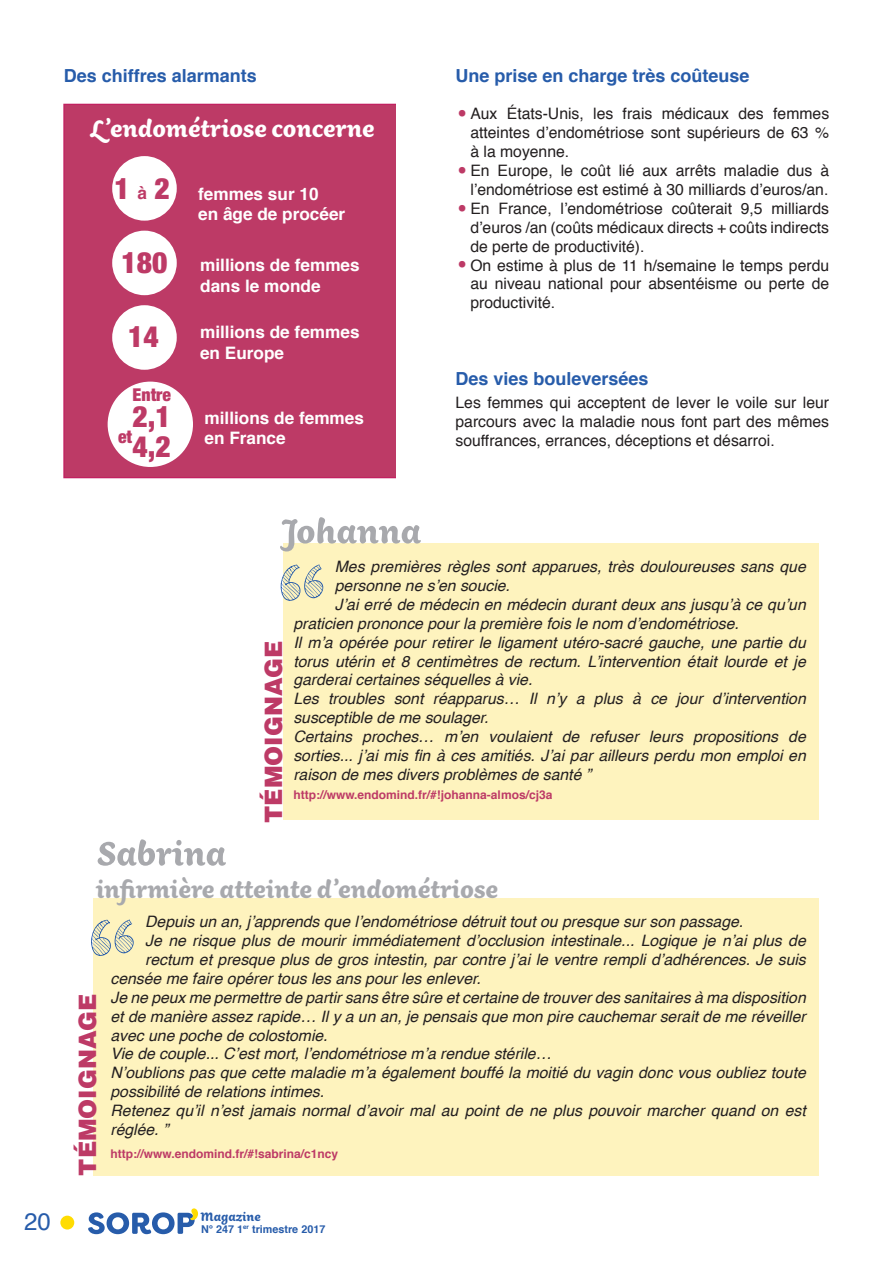
<style>
.page{position:relative;width:893px;height:1263px;background:#fff}
.page>*{position:absolute;margin:0;border:0;box-sizing:border-box;transform-origin:0 0}
.t1{font:700 64.8px "Aisha Latin";color:#ffdc01}
.t2{font:700 54px "Aisha Latin";color:#a8a9ad}
.t3{font:700 39px "Aisha Latin";color:#a8a9ad}
.t4{font:700 38.25px "Aisha Latin";color:#fff}
.t5{font:30px/56.7px "Helvetica";color:#bd3a66}
.t6{font:900 condensed 29.4px/30px "Helvetica Neue";color:#bd3a66}
.t7{font:900 24px "Helvetica";color:#bd3a66}
.t8{font:24px "Helvetica";color:#275caa}
.t9{font:700 19.5px "Aisha Latin";color:#275caa}
.t10{font:700 18px "Helvetica";color:#275caa}
.t11{font:900 condensed 17.7px "Helvetica Neue";color:#bd3a66}
.t12{font:700 17.25px/20.5px "Helvetica";color:#fff}
.t13{font:italic 15.75px "Helvetica";color:#231f20}
.t14{font:15.75px/18.9px "Helvetica";color:#231f20}
.t15{font:700 12px "Helvetica";color:#bd3a66}
.t16{font:700 10.8px "Helvetica";color:#275caa}
.s1{font-family:"Helvetica";font-weight:700;font-stretch:normal;font-size:17.25px}
.s2{font-family:"Helvetica Neue";font-weight:900;font-stretch:condensed;font-size:29.4px;color:#bd3a66}
</style>
<div class="page">
<svg style="left:88px;top:1212px;width:107px;height:22px"></svg>
<div style="left:60px;top:1215px;width:14px;height:14px;background:#ffdc01;border-radius:50%"></div>
<div style="left:283px;top:543px;width:536px;height:277px;background:#fef3be"></div>
<div style="left:94px;top:898px;width:725px;height:278px;background:#fef3be"></div>
<svg style="left:280px;top:564px;width:44px;height:37px"></svg>
<svg style="left:91px;top:915px;width:43px;height:47px"></svg>
<div style="left:63px;top:104px;width:332px;height:374px;background:#bd3a66"></div>
<div style="left:112px;top:156px;width:65px;height:65px;background:#fff;border-radius:50%"></div>
<div style="left:112px;top:231px;width:65px;height:64px;background:#fff;border-radius:50%"></div>
<div style="left:112px;top:305px;width:65px;height:65px;background:#fff;border-radius:50%"></div>
<div style="left:108px;top:382px;width:85px;height:85px;background:#fff;border-radius:50%"></div>
<p class="t10" style="left:64px;top:61px;width:195px">Des chiffres alarmants</p>
<p class="t10" style="left:455px;top:61px;width:296px">Une prise en charge très coûteuse</p>
<p class="t14" style="left:470px;top:105px;width:360px">Aux États-Unis, les frais médicaux des femmes atteintes d’endométriose sont supérieurs de 63 % à la moyenne.<br>En Europe, le coût lié aux arrêts maladie dus à l’endométriose est estimé à 30 milliards d’euros/an.<br>En France, l’endométriose coûterait 9,5 milliards d’euros /an (coûts médicaux directs + coûts indirects de perte de productivité).<br>On estime à plus de 11 h/semaine le temps perdu au niveau national pour absentéisme ou perte de productivité.</p>
<h3 class="t5" style="left:457px;top:86px;width:12px">• •</h3>
<h3 class="t5" style="left:457px;top:181px;width:12px">• •</h3>
<h3 class="t4" style="left:90px;top:101px;width:287px">L’endométriose concerne</h3>
<h3 class="t6" style="left:114px;top:173px;width:57px">1 <span class="s1">à</span> 2</h3>
<p class="t12" style="left:198px;top:184px;width:149px">femmes sur 10<br>en âge de procéer</p>
<p class="t12" style="left:200px;top:255px;width:161px;text-indent:-79px"><span class="s2">180</span> millions de femmes dans le monde</p>
<p class="t12" style="left:200px;top:322px;width:161px">millions de femmes en Europe</p>
<h3 class="t6" style="left:128px;top:321px;width:32px">14</h3>
<p class="t11" style="left:133px;top:384px;width:40px">Entre</p>
<h3 class="t6" style="left:133px;top:401px;width:40px">2,1<br>4,2</h3>
<p class="t11" style="left:118px;top:426px;width:16px">et</p>
<p class="t12" style="left:205px;top:407px;width:161px">millions de femmes en France</p>
<p class="t10" style="left:455px;top:364px;width:195px">Des vies bouleversées</p>
<p class="t14" style="left:455px;top:393px;width:375px;text-align:justify">Les femmes qui acceptent de lever le voile sur leur parcours avec la maladie nous font part des mêmes souffrances, errances, déceptions et désarroi.</p>
<h3 class="t8" style="left:24px;top:1203px;width:28px">20</h3>
<h2 class="t2" style="left:281px;top:493px;width:142px">Johanna</h2>
<h3 class="t7" style="left:258px;top:823px;width:184px;rotate:-90deg">TÉMOIGNAGE</h3>
<p class="t13" style="left:335px;top:554px;width:472px">Mes premières règles sont apparues, très douloureuses sans que</p>
<p class="t13" style="left:335px;top:573px;width:177px">personne ne s’en soucie.</p>
<p class="t13" style="left:335px;top:592px;width:472px">J’ai erré de médecin en médecin durant deux ans jusqu’à ce qu’un</p>
<p class="t13" style="left:293px;top:611px;width:447px">praticien prononce pour la première fois le nom d’endométriose.</p>
<p class="t13" style="left:293px;top:630px;width:514px">Il m’a opérée pour retirer le ligament utéro-sacré gauche, une partie du</p>
<p class="t13" style="left:293px;top:649px;width:514px">torus utérin et 8 centimètres de rectum. L’intervention était lourde et je</p>
<p class="t13" style="left:293px;top:667px;width:240px">garderai certaines séquelles à vie.</p>
<p class="t13" style="left:293px;top:686px;width:514px">Les troubles sont réapparus… Il n’y a plus à ce jour d’intervention</p>
<p class="t13" style="left:293px;top:705px;width:197px">susceptible de me soulager.</p>
<p class="t13" style="left:293px;top:724px;width:514px">Certains proches… m’en voulaient de refuser leurs propositions de</p>
<p class="t13" style="left:293px;top:743px;width:514px">sorties... j’ai mis fin à ces amitiés. J’ai par ailleurs perdu mon emploi en</p>
<p class="t13" style="left:293px;top:762px;width:299px">raison de mes divers problèmes de santé ”</p>
<p class="t15" style="left:293px;top:785px;width:260px">http://www.endomind.fr/#!johanna-almos/cj3a</p>
<h2 class="t2" style="left:96px;top:815px;width:132px">Sabrina</h2>
<h3 class="t3" style="left:96px;top:862px;width:404px">infirmière atteinte d’endométriose</h3>
<h3 class="t7" style="left:72px;top:1176px;width:184px;rotate:-90deg">TÉMOIGNAGE</h3>
<p class="t13" style="left:145px;top:909px;width:599px">Depuis un an, j’apprends que l’endométriose détruit tout ou presque sur son passage.</p>
<p class="t13" style="left:145px;top:928px;width:662px">Je ne risque plus de mourir immédiatement d’occlusion intestinale... Logique je n’ai plus de</p>
<p class="t13" style="left:145px;top:947px;width:662px">rectum et presque plus de gros intestin, par contre j’ai le ventre rempli d’adhérences. Je suis</p>
<p class="t13" style="left:111px;top:966px;width:372px">censée me faire opérer tous les ans pour les enlever.</p>
<p class="t13" style="left:111px;top:985px;width:697px">Je ne peux me permettre de partir sans être sûre et certaine de trouver des sanitaires à ma disposition</p>
<p class="t13" style="left:111px;top:1004px;width:697px">et de manière assez rapide… Il y a un an, je pensais que mon pire cauchemar serait de me réveiller</p>
<p class="t13" style="left:111px;top:1023px;width:219px">avec une poche de colostomie.</p>
<p class="t13" style="left:111px;top:1041px;width:442px">Vie de couple... C’est mort, l’endométriose m’a rendue stérile…</p>
<p class="t13" style="left:111px;top:1060px;width:697px">N’oublions pas que cette maladie m’a également bouffé la moitié du vagin donc vous oubliez toute</p>
<p class="t13" style="left:111px;top:1079px;width:215px">possibilité de relations intimes.</p>
<p class="t13" style="left:111px;top:1098px;width:697px">Retenez qu’il n’est jamais normal d’avoir mal au point de ne plus pouvoir marcher quand on est</p>
<p class="t13" style="left:111px;top:1117px;width:59px">réglée. ”</p>
<p class="t15" style="left:111px;top:1144px;width:229px">http://www.endomind.fr/#!sabrina/c1ncy</p>
<h1 class="t1" style="left:189px;top:1180px;width:12px">’</h1>
<p class="t9" style="left:200px;top:1202px;width:62px">Magazine</p>
<p class="t16" style="left:201px;top:1220px;width:126px">N° 247 1<sup>er</sup> trimestre 2017</p>
</div>
